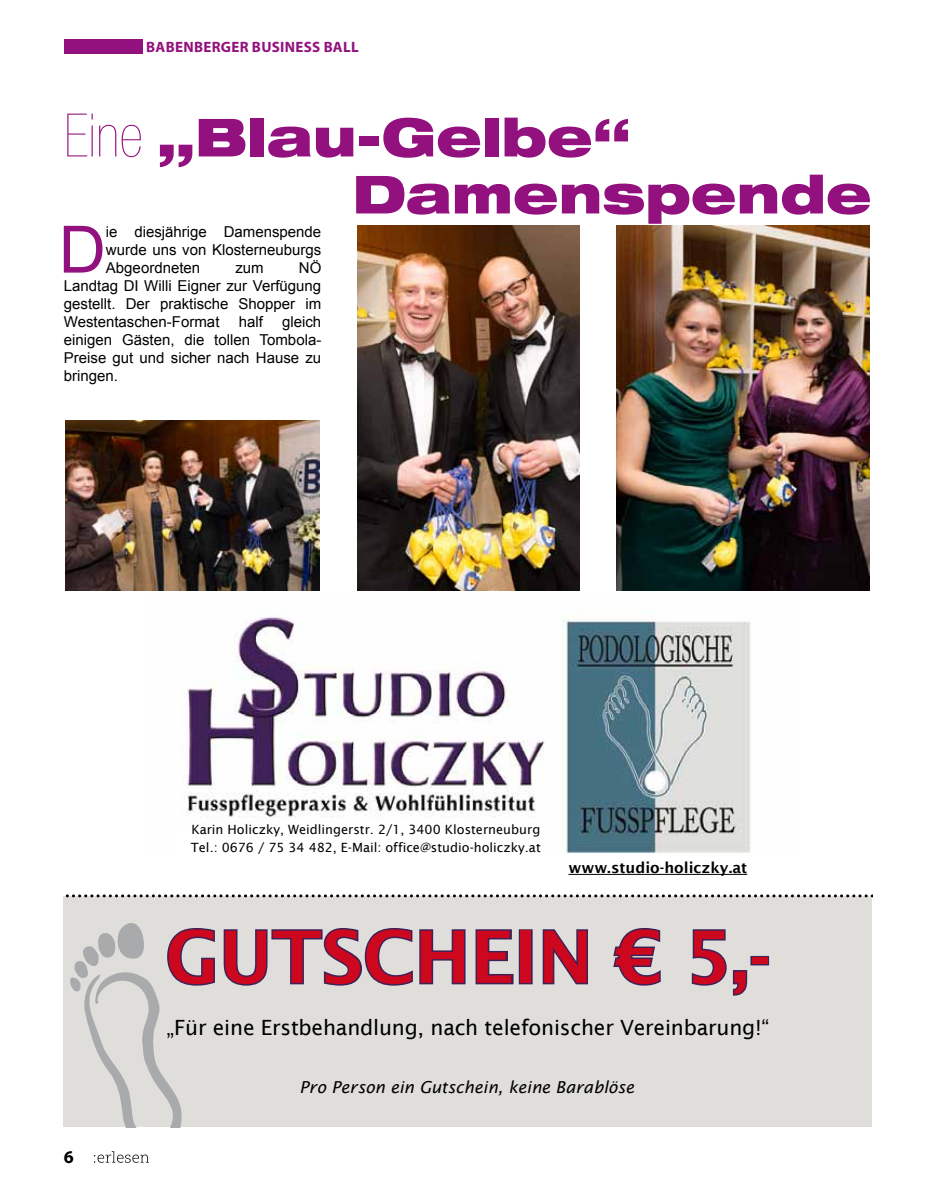
<style>
.page{position:relative;width:936px;height:1191px;background:#fff}
.page>*{position:absolute;margin:0;border:0;box-sizing:border-box;transform-origin:0 0}
.t1{font:600 72px "Lucida Sans";color:#cd071e}
.t2{font:65.25px "Arial";color:#93117e}
.t3{font:900 expanded 52.5px/57px "Helvetica Neue";color:#93117e}
.t4{font:21px "Lucida Sans";letter-spacing:-.01em;color:#000}
.t5{font:700 18px "Myriad Pro";color:#000}
.t6{font:italic 16.5px "Lucida Sans";color:#000}
.t7{font:15px/18px "Arial";color:#000;text-align:justify}
.t8{font:700 15px "Myriad Pro";letter-spacing:.02em;color:#93117e}
.t9{font:600 15px "Lucida Sans";color:#000}
.t10{font:12.75px/18px "Lucida Sans";color:#000}
.s1{font-stretch:condensed;font-size:60px}
</style>
<div class="page">
<svg style="left:94px;top:1151px;width:55px;height:11px"></svg>
<div style="left:64px;top:39px;width:79px;height:15px;background:#93117e"></div>
<img style="left:616px;top:226px;width:253px;height:364px">
<img style="left:357px;top:226px;width:222px;height:364px">
<img style="left:65px;top:421px;width:255px;height:169px">
<div style="left:64px;top:896px;width:808px;height:231px;background:#dfdedb"></div>
<svg style="left:65px;top:894px;width:807px;height:3px"></svg>
<img style="left:182px;top:617px;width:569px;height:236px">
<div style="left:172px;top:830px;width:182px;height:41px;background:#fff"></div>
<svg style="left:223px;top:928px;width:243px;height:58px"></svg>
<svg style="left:475px;top:929px;width:39px;height:56px"></svg>
<div style="left:518px;top:929px;width:14px;height:55px;border:3px solid #3f2157"></div>
<svg style="left:542px;top:929px;width:46px;height:56px"></svg>
<svg style="left:613px;top:928px;width:48px;height:58px"></svg>
<svg style="left:691px;top:929px;width:57px;height:67px"></svg>
<div style="left:750px;top:956px;width:19px;height:9px;border:3px solid #3f2157"></div>
<svg style="left:70px;top:923px;width:145px;height:204px"></svg>
<hr style="left:568px;top:874px;width:179px;height:1px;background:#000">
<p class="t8" style="left:136px;top:37px;width:224px">: BABENBERGER BUSINESS BALL</p>
<h3 class="t3" style="left:352px;top:107px;width:520px;text-indent:-289px"><span class="s1">Eine</span> „Blau-Gelbe“<br>Damenspende</h3>
<h2 class="t2" style="left:59px;top:207px;width:49px">D</h2>
<p class="t7" style="left:106px;top:222px;width:217px">ie diesjährige Damenspende wurde uns von Klosterneuburgs Abgeordneten</p>
<p class="t7" style="left:64px;top:258px;width:259px;text-indent:235px">NÖ Landtag DI Willi Eigner zur Verfügung gestellt. Der praktische Shopper im Westentaschen-Format</p>
<p class="t7" style="left:235px;top:258px;width:30px">zum</p>
<p class="t7" style="left:239px;top:312px;width:26px">half</p>
<p class="t7" style="left:64px;top:312px;width:259px;text-indent:218px">gleich einigen Gästen, die tollen Tombola-Preise gut und sicher nach Hause zu bringen.</p>
<p class="t10" style="left:191px;top:820px;width:351px">Karin Holiczky, Weidlingerstr. 2/1, 3400 Klosterneuburg<br>Tel.: 0676 / 75 34 482, E-Mail: office@studio-holiczky.at</p>
<p class="t9" style="left:568px;top:859px;width:180px">www.studio-holiczky.at</p>
<h1 class="t1" style="left:165px;top:916px;width:606px">GUTSCHEIN € 5,-</h1>
<h3 class="t4" style="left:166px;top:1015px;width:604px">„Für eine Erstbehandlung, nach telefonischer Vereinbarung!“</h3>
<p class="t5" style="left:64px;top:1145px;width:11px">6</p>
<p class="t6" style="left:299px;top:1077px;width:336px">Pro Person ein Gutschein, keine Barablöse</p>
</div>
